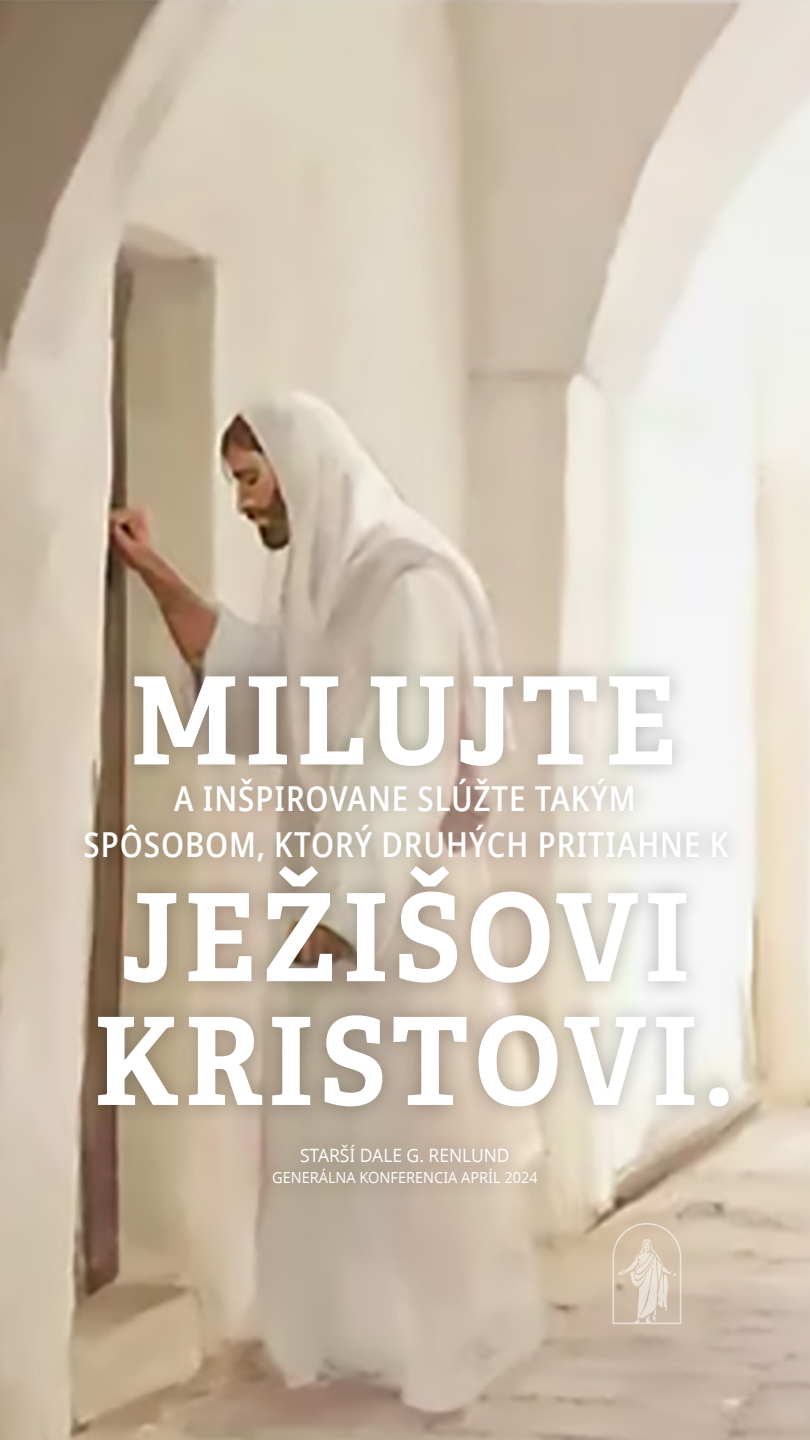
<style>
.page{position:relative;width:810px;height:1440px;background:#fff}
.page>*{position:absolute;margin:0;border:0;box-sizing:border-box;transform-origin:0 0}
.artcl15_p1_figure_image_aside_quote_firs{font:700 121.65px/123.8px "Helam Slablds Lat";letter-spacing:.05em;color:#fff;scale:.93 1}
.artcl15_p1_figure_image_aside_quote_firs-2{font:600 34.42px/46.5px "Dots Solid Condlds Lat";letter-spacing:.03em;color:#fff;text-align:center;scale:.93 1}
.artcl15_p1_figure_image_aside_quote_cita{font:18.38px "Dots Solidlds Lat";color:#fff;scale:.95 1}
.small_para_white{font:15.3px "Dots Solidlds Lat";color:#fff;scale:.95 1}
</style>
<div class="page">
<img style="left:0;top:1px;width:810px;height:1439px">
<svg style="left:612px;top:1223px;width:69px;height:101px"></svg>
<div style="left:66px;top:656px;width:682px;height:546px;background:#000;opacity:.28"></div>
<p class="artcl15_p1_figure_image_aside_quote_firs" style="left:130px;top:657px;width:589px">MILUJTE</p>
<p class="artcl15_p1_figure_image_aside_quote_firs-2" style="left:84px;top:776px;width:695px">A INŠPIROVANE SLÚŽTE TAKÝM<br>SPÔSOBOM, KTORÝ DRUHÝCH PRITIAHNE K</p>
<p class="artcl15_p1_figure_image_aside_quote_firs" style="left:94px;top:874px;width:690px">JEŽIŠOVI<br>KRISTOVI.</p>
<p class="artcl15_p1_figure_image_aside_quote_cita" style="left:300px;top:1142px;width:222px">STARŠÍ DALE G. RENLUND</p>
<p class="small_para_white" style="left:272px;top:1166px;width:281px">GENERÁLNA KONFERENCIA APRÍL 2024</p>
</div>
